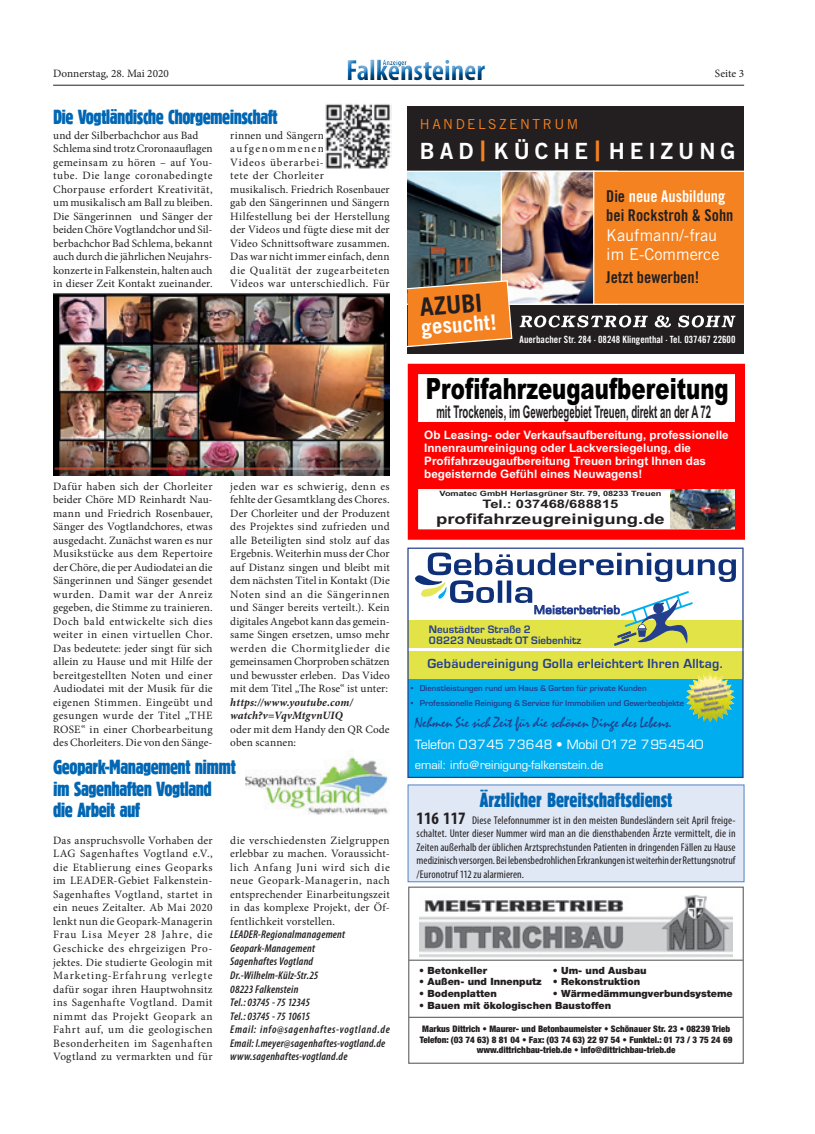
<style>
.page{position:relative;width:815px;height:1134px;background:#fff}
.page>*{position:absolute;margin:0;border:0;box-sizing:border-box;transform-origin:0 0}
.t1{font:700 condensed 29.38px "Myriad Pro";color:#0166b3}
.t2{font:900 29.25px "Arial";color:#000;scale:.73 1}
.t3{font:700 25px "Trade Gothic LT Std";color:#231f20}
.t4{font:22.38px "Trade Gothic LT Std Bd 2";letter-spacing:.22em;color:#fff}
.t5{font:21.25px/21.2px "Block D Regu Extr Cond";letter-spacing:-.025em;color:#0166b3}
.t6{font:21.25px "Block D Regu Extr Cond";color:#0166b3}
.t7{font:700 21.25px "Trade Gothic LT Std";color:#fff}
.t8{font:700 17.5px "Arial";color:#231f20;scale:.55 1}
.t9{font:16.25px/19.5px "Trade Gothic LT Std Bd Cn 20";color:#231f20}
.t10{font:16.25px/19.5px "Trade Gothic LT Std";color:#fff}
.t11{font:700 14.62px "Arial";color:#231f20;scale:1.26 1}
.t12{font:14.38px "Mistral";letter-spacing:-.01em;color:#253f8e}
.t13{font:13.75px "Trade Gothic LT Std";letter-spacing:.18em;color:#f58220}
.t14{font:700 13.62px "Eurostile";letter-spacing:.025em;color:#253f8e}
.t15{font:12.5px "Eurostile";letter-spacing:-.01em;color:#fff}
.t16{font:700 11.62px/13px "Arial";color:#fff}
.t17{font:700 11.62px "Arial";color:#231f20;scale:1.26 1}
.t18{font:11.25px/13.5px "Minion Pro";letter-spacing:.015em;color:#231f20;text-align:justify}
.t19{font:condensed 11.25px/13.5px "Myriad Pro";letter-spacing:.005em;color:#231f20;text-align:justify}
.t20{font:italic 600 condensed 11.25px/13.5px "Myriad Pro";letter-spacing:.02em;color:#231f20}
.t21{font:italic 700 11.25px/13.5px "Minion Pro";letter-spacing:.01em;color:#231f20}
.t22{font:700 11.25px/11.1px "Eurostile";color:#253f8e}
.t23{font:11.25px "Eurostile";color:#fff}
.t24{font:11.25px "Eurostile";letter-spacing:.055em;color:#253f8e}
.t25{font:10px "Trade Gothic LT Std Bd Cn 20";color:#fff}
.t26{font:900 9.88px "Helvetica Neue";color:#231f20}
.t27{font:900 condensed 9px/10.9px "Helvetica Neue";color:#231f20;text-align:center}
.t28{font:700 8.75px "Eurostile";color:#253f8e}
.t29{font:700 condensed 7.75px "Myriad Pro";color:#0166b3}
.t30{font:700 7.25px "Arial";color:#231f20;scale:1.26 1}
.s1{font-size:28px;color:#f58220}
.s2{color:#fff}
.s3{font-weight:700;font-size:17.5px}
</style>
<div class="page">
<hr style="left:53px;top:85px;width:691px;height:1px;background:#231f20">
<div style="left:336px;top:50px;width:162px;height:39px;background:#fff"></div>
<div style="left:340px;top:54px;width:154px;height:35px;background:#231f20;opacity:.75"></div>
<div style="left:408px;top:620px;width:335px;height:28px;background:#e2e346"></div>
<div style="left:408px;top:652px;width:335px;height:125px;background:#00aeef"></div>
<svg style="left:415px;top:552px;width:321px;height:93px"></svg>
<div style="left:408px;top:651px;width:336px;height:27px;background:#e2e346"></div>
<div style="left:407px;top:548px;width:337px;height:230px;border:1px solid #253f8e"></div>
<img style="left:685px;top:672px;width:50px;height:50px">
<div style="left:408px;top:785px;width:336px;height:97px;background:#e1e8f5;border:1px solid #5084c4"></div>
<div style="left:408px;top:886px;width:336px;height:178px;border:1px solid #6f7073"></div>
<hr style="left:409px;top:959px;width:334px;height:2px;background:#6f7073">
<hr style="left:409px;top:1017px;width:334px;height:1px;background:#6f7073">
<img style="left:419px;top:895px;width:314px;height:62px">
<div style="left:408px;top:364px;width:337px;height:176px;border:10px solid #f00"></div>
<div style="left:412px;top:423px;width:329px;height:66px;background:#f00"></div>
<img style="left:670px;top:490px;width:64px;height:38px">
<div style="left:408px;top:106px;width:336px;height:248px;background:#231f20"></div>
<img style="left:407px;top:171px;width:337px;height:183px">
<img style="left:53px;top:292px;width:337px;height:183px">
<img style="left:325px;top:104px;width:67px;height:65px">
<img style="left:245px;top:756px;width:143px;height:59px">
<p class="t29" style="left:383px;top:57px;width:25px">Anzeiger</p>
<h1 class="t1" style="left:346px;top:52px;width:141px">Falkensteiner</h1>
<p class="t18" style="left:53px;top:67px;width:117px">Donnerstag, 28. Mai 2020</p>
<p class="t18" style="left:715px;top:67px;width:31px">Seite 3</p>
<h3 class="t5" style="left:53px;top:106px;width:226px">Die Vogtländische Chorgemeinschaft</h3>
<p class="t18" style="left:53px;top:129px;width:161px;text-align:left">und der Silberbachchor aus Bad Schlema sind trotz Croronaauflagen gemeinsam zu hören – auf You&shy;tube. Die lange coronabedingte Chorpause erfordert Kreativität, um musikalisch am Ball zu bleiben.<br>Die Sängerinnen und Sänger der beiden Chöre Vogtlandchor und Sil&shy;berbachchor Bad Schlema, bekannt auch durch die jährlichen Neujahrs&shy;konzerte in Falkenstein, halten auch in dieser Zeit Kontakt zueinander.</p>
<p class="t18" style="left:230px;top:129px;width:161px;text-align:left">rinnen und Sängern aufgenommenen<br>Videos überarbei-<br>tete der Chorleiter<br>musikalisch. Friedrich Rosenbauer gab den Sängerinnen und Sängern<br>Hilfestellung bei der Herstellung der Videos und fügte diese mit der<br>Video Schnittsoftware zusammen.<br>Das war nicht immer einfach, denn die Qualität der zugearbeiteten<br>Videos war unterschiedlich. Für</p>
<p class="t18" style="left:53px;top:480px;width:161px">Dafür haben sich der Chorleiter beider Chöre MD Reinhardt Nau&shy;mann und Friedrich Rosenbauer, Sänger des Vogtlandchores, etwas ausgedacht. Zunächst waren es nur Musikstücke aus dem Repertoire der Chöre, die per Audiodatei an die Sängerinnen und Sänger gesendet wurden. Damit war der Anreiz gegeben, die Stimme zu trainieren.<br>Doch bald entwickelte sich dies weiter in einen virtuellen Chor.<br>Das bedeutete: jeder singt für sich allein zu Hause und mit Hilfe der bereitgestellten Noten und einer Audiodatei mit der Musik für die eigenen Stimmen. Eingeübt und gesungen wurde der Titel „THE ROSE“ in einer Chorbearbeitung des Chorleiters. Die von den Sänge-</p>
<p class="t18" style="left:230px;top:480px;width:161px">jeden war es schwierig, denn es fehlte der Gesamtklang des Chores.<br>Der Chorleiter und der Produzent des Projektes sind zufrieden und alle Beteiligten sind stolz auf das Ergebnis. Weiterhin muss der Chor auf Distanz singen und bleibt mit dem nächsten Titel in Kontakt (Die Noten sind an die Sängerinnen und Sänger bereits verteilt.). Kein digitales Angebot kann das gemein&shy;same Singen ersetzen, umso mehr werden die Chormitglieder die gemeinsamen Chorproben schätzen und bewusster erleben. Das Video mit dem Titel „The Rose“ ist unter:</p>
<p class="t21" style="left:230px;top:695px;width:124px">https://www.youtube.com/ watch?v=VqvMtgvnUIQ</p>
<p class="t18" style="left:230px;top:723px;width:161px">oder mit dem Handy den QR Code oben scannen:</p>
<h3 class="t5" style="left:53px;top:757px;width:184px">Geopark-Management nimmt im Sagenhaften Vogtland die Arbeit auf</h3>
<p class="t18" style="left:53px;top:833px;width:161px">Das anspruchsvolle Vorhaben der LAG Sagenhaftes Vogtland e.V., die Etablierung eines Geoparks im LEADER-Gebiet Falkenstein-Sagenhaftes Vogtland, startet in ein neues Zeitalter. Ab Mai 2020 lenkt nun die Geopark-Managerin Frau Lisa Meyer 28 Jahre, die Geschicke des ehrgeizigen Pro&shy;jektes. Die studierte Geologin mit Marketing-Erfahrung verlegte dafür sogar ihren Hauptwohnsitz ins Sagenhafte Vogtland. Damit nimmt das Projekt Geopark an Fahrt auf, um die geologischen Besonderheiten im Sagenhaften Vogtland zu vermarkten und für</p>
<p class="t18" style="left:230px;top:833px;width:161px">die verschiedensten Zielgruppen erlebbar zu machen. Voraussicht&shy;lich Anfang Juni wird sich die neue Geopark-Managerin, nach entsprechender Einarbeitungszeit in das komplexe Projekt, der Öf&shy;fentlichkeit vorstellen.</p>
<p class="t20" style="left:230px;top:928px;width:161px">LEADER-Regionalmanagement<br>Geopark-Management<br>Sagenhaftes Vogtland<br>Dr.-Wilhelm-Külz-Str.25<br>08223 Falkenstein<br>Tel.: 03745 - 75 12345<br>Tel.: 03745 - 75 10615<br>Email: info@sagenhaftes-vogtland.de<br>Email: l.meyer@sagenhaftes-vogtland.de www.sagenhaftes-vogtland.de</p>
<p class="t13" style="left:420px;top:116px;width:160px">HANDELSZENTRUM</p>
<h3 class="t4" style="left:420px;top:137px;width:317px">BAD<span class="s1">|</span> KÜCHE<span class="s1">|</span> HEIZUNG</h3>
<h3 class="t3" style="left:418px;top:292px;width:64px;rotate:-5deg">AZUBI</h3>
<h3 class="t7" style="left:421px;top:314px;width:77px;rotate:-4deg">gesucht!</h3>
<h3 class="t9" style="left:606px;top:186px;width:129px">Die <span class="s2">neue Ausbildung </span>bei Rockstroh &amp; Sohn</h3>
<h3 class="t10" style="left:606px;top:225px;width:115px">Kaufmann/-frau im E-Commerce</h3>
<h3 class="t9" style="left:606px;top:268px;width:94px">Jetzt bewerben!</h3>
<p class="t25" style="left:520px;top:333px;width:217px">Auerbacher Str. 284 · 08248 Klingenthal · Tel. 037467 22600</p>
<h2 class="t2" style="left:426px;top:367px;width:417px">Profifahrzeugaufbereitung</h2>
<h3 class="t8" style="left:436px;top:399px;width:501px">mit Trockeneis, im Gewerbegebiet Treuen, direkt an der A 72</h3>
<p class="t16" style="left:424px;top:429px;width:306px">Ob Leasing- oder Verkaufsaufbereitung, professionelle Innenraumreinigung oder Lackversiegelung, die Profifahrzeugaufbereitung Treuen bringt Ihnen das begeisternde Gefühl eines Neuwagens!</p>
<p class="t30" style="left:440px;top:488px;width:178px">Vomatec GmbH Herlasgrüner Str. 79, 08233 Treuen</p>
<p class="t17" style="left:482px;top:496px;width:109px">Tel.: 037468/688815</p>
<p class="t11" style="left:436px;top:508px;width:183px">profifahrzeugreinigung.de</p>
<p class="t24" style="left:534px;top:603px;width:87px">Meisterbetrieb</p>
<p class="t22" style="left:429px;top:624px;width:154px">Neustädter Straße 2<br>08223 Neustadt OT Siebenhitz</p>
<p class="t14" style="left:427px;top:656px;width:297px">Gebäudereinigung Golla erleichtert Ihren Alltag.</p>
<p class="t28" style="left:411px;top:684px;width:237px">• Dienstleistungen rund um Haus &amp; Garten für private Kunden</p>
<p class="t28" style="left:411px;top:698px;width:275px">• Professionelle Reinigung &amp; Service für Immobilien und Gewerbeobjekte</p>
<p class="t12" style="left:415px;top:714px;width:259px">Nehmen Sie sich Zeit für die schönen Dinge des Lebens.</p>
<p class="t15" style="left:415px;top:737px;width:290px">Telefon 03745 73648 • Mobil 0172 7954540</p>
<p class="t23" style="left:415px;top:758px;width:190px">email: info@reinigung-falkenstein.de</p>
<h3 class="t6" style="left:480px;top:789px;width:194px">Ärztlicher Bereitschaftsdienst</h3>
<p class="t19" style="left:417px;top:813px;width:320px"><span class="s3">116 117</span> Diese Telefonnummer ist in den meisten Bundesländern seit April freige&shy;schaltet. Unter dieser Nummer wird man an die diensthabenden Ärzte vermittelt, die in Zeiten außerhalb der üblichen Arztsprechstunden Patienten in dringenden Fällen zu Hause medizinisch versorgen. Bei lebensbedrohlichen Erkrankungen ist weiterhin der Rettungsnotruf /Euronotruf 112 zu alarmieren.</p>
<p class="t26" style="left:419px;top:964px;width:69px">• Betonkeller</p>
<p class="t26" style="left:553px;top:964px;width:95px">• Um- und Ausbau</p>
<p class="t26" style="left:419px;top:976px;width:222px">• Außen- und Innenputz • Rekonstruktion</p>
<p class="t26" style="left:419px;top:988px;width:79px">• Bodenplatten</p>
<p class="t26" style="left:553px;top:988px;width:181px">• Wärmedämmungverbundsysteme</p>
<p class="t26" style="left:419px;top:1000px;width:193px">• Bauen mit ökologischen Baustoffen</p>
<p class="t27" style="left:420px;top:1023px;width:314px">Markus Dittrich • Maurer- und Betonbaumeister • Schönauer Str. 23 • 08239 Trieb<br>Telefon: (03 74 63) 8 81 04 • Fax: (03 74 63) 22 97 54 • Funktel.: 01 73 / 3 75 24 69 www.dittrichbau-trieb.de • info@dittrichbau-trieb.de</p>
</div>
